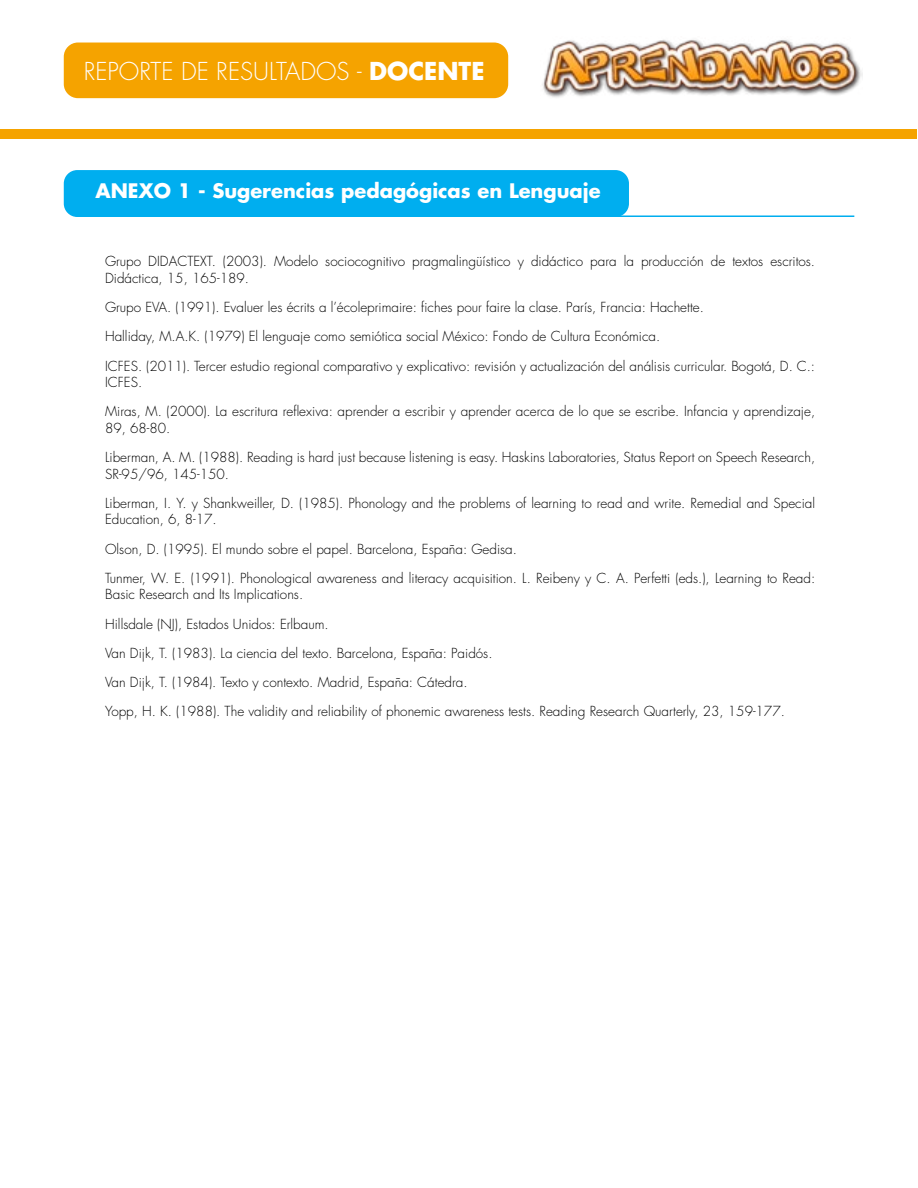
<style>
.page{position:relative;width:918px;height:1188px;background:#fff}
.page>*{position:absolute;margin:0;border:0;box-sizing:border-box;transform-origin:0 0}
.t1{font:300 24px "Futura Std";color:#fff}
.t2{font:700 19.5px "Futura Std";color:#fff}
.t3{font:300 13.5px/29.2px "Futura Std";color:#000}
.s1{font-weight:700}
</style>
<div class="page">
<div style="left:65px;top:171px;width:563px;height:45px;background:#00aeef;border-radius:13px"></div>
<div style="left:64px;top:170px;width:565px;height:47px;border:2px solid #00aeef;border-radius:13px"></div>
<hr style="left:80px;top:215px;width:774px;height:2px;background:#00aeef">
<div style="left:64px;top:43px;width:444px;height:55px;background:#f5a300;border-radius:14px"></div>
<div style="left:1px;top:129px;width:916px;height:9px;background:#f5a300"></div>
<img style="left:542px;top:40px;width:321px;height:58px">
<h1 class="t1" style="left:84px;top:57px;width:402px">REPORTE DE RESULTADOS - <span class="s1">DOCENTE</span></h1>
<h2 class="t2" style="left:95px;top:178px;width:507px">ANEXO 1 - Sugerencias pedagógicas en Lenguaje</h2>
<p class="t3" style="left:105px;top:253px;width:712px;line-height:16.5px">Grupo DIDACTEXT. (2003). Modelo sociocognitivo pragmalingüístico y didáctico para la producción de textos escritos.<br>Didáctica, 15, 165-189.</p>
<p class="t3" style="left:105px;top:293px;width:712px">Grupo EVA. (1991). Evaluer les écrits a l’écoleprimaire: fiches pour faire la clase. París, Francia: Hachette.<br>Halliday, M.A.K. (1979) El lenguaje como semiótica social México: Fondo de Cultura Económica.<br>ICFES. (2011). Tercer estudio regional comparativo y explicativo: revisión y actualización del análisis curricular. Bogotá, D. C.:</p>
<p class="t3" style="left:105px;top:368px;width:712px">ICFES.<br>Miras, M. (2000). La escritura reflexiva: aprender a escribir y aprender acerca de lo que se escribe. Infancia y aprendizaje,</p>
<p class="t3" style="left:105px;top:414px;width:712px">89, 68-80.<br>Liberman, A. M. (1988). Reading is hard just because listening is easy. Haskins Laboratories, Status Report on Speech Research,</p>
<p class="t3" style="left:105px;top:459px;width:711px">SR-95/96, 145-150.<br>Liberman, I. Y. y Shankweiller, D. (1985). Phonology and the problems of learning to read and write. Remedial and Special</p>
<p class="t3" style="left:105px;top:505px;width:712px">Education, 6, 8-17.<br>Olson, D. (1995). El mundo sobre el papel. Barcelona, España: Gedisa.<br>Tunmer, W. E. (1991). Phonological awareness and literacy acquisition. L. Reibeny y C. A. Perfetti (eds.), Learning to Read:</p>
<p class="t3" style="left:105px;top:580px;width:681px">Basic Research and Its Implications.<br>Hillsdale (NJ), Estados Unidos: Erlbaum.<br>Van Dijk, T. (1983). La ciencia del texto. Barcelona, España: Paidós.<br>Van Dijk, T. (1984). Texto y contexto. Madrid, España: Cátedra.<br>Yopp, H. K. (1988). The validity and reliability of phonemic awareness tests. Reading Research Quarterly, 23, 159-177.</p>
</div>
